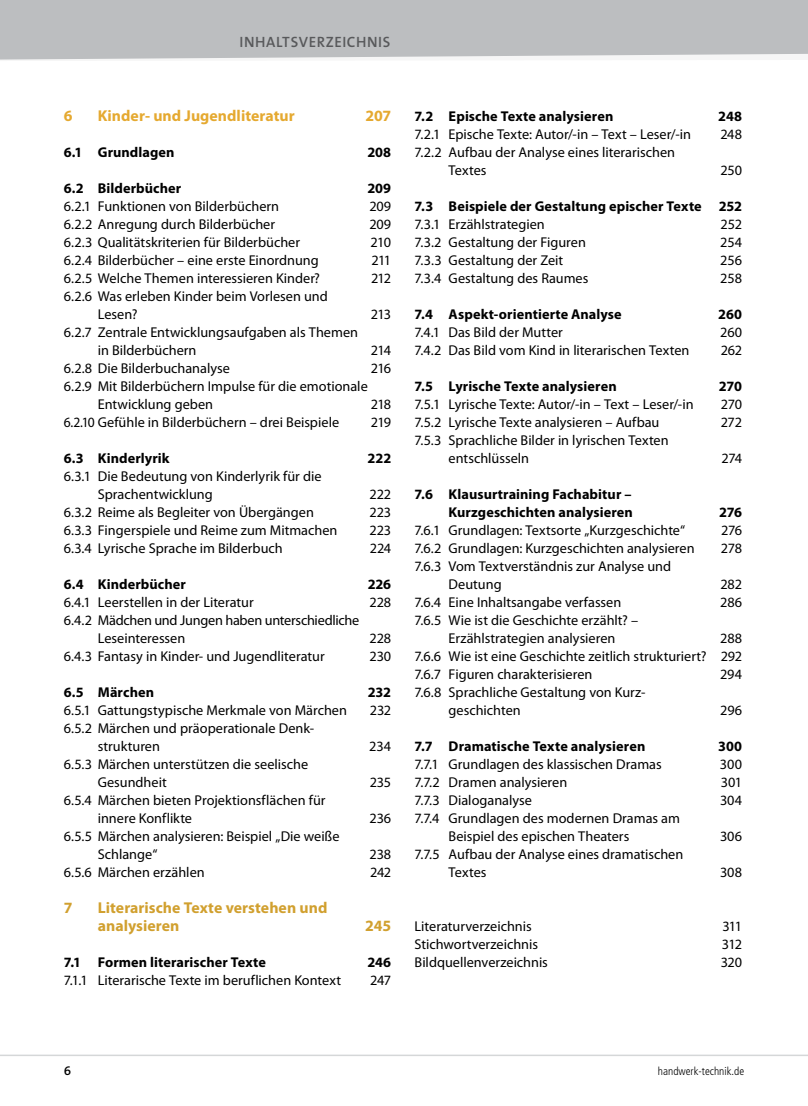
<style>
.page{position:relative;width:808px;height:1106px;background:#fff}
.page>*{position:absolute;margin:0;border:0;box-sizing:border-box;transform-origin:0 0}
.t1{font:700 15.75px/18px "Myriad Pro";color:#d1a02f}
.t2{font:700 15.75px "Myriad Pro";color:#e5a930}
.t3{font:600 15px "The Sans Os F";letter-spacing:.04em;color:#58595b}
.t4{font:14.25px/18px "Myriad Pro";color:#000}
.t5{font:700 14.25px/18px "Myriad Pro";letter-spacing:.005em;color:#000;text-align:right}
.t6{font:14.25px/18px "Myriad Pro";letter-spacing:-.02em;color:#000}
.t7{font:14.25px "Myriad Pro";color:#000;scale:.95 1}
.t8{font:600 12.75px "The Sans Os F";color:#000}
.t9{font:300 condensed 11.25px "Frutiger LT Std";color:#000}
</style>
<div class="page">
<div style="left:0;top:0;width:808px;height:60px;background:#bcbec0"></div>
<hr style="left:0;top:1054px;width:808px;height:2px;background:#d5d7d8">
<p class="t3" style="left:240px;top:33px;width:152px">INHALTSVERZEICHNIS</p>
<p class="t2" style="left:64px;top:107px;width:10px">6</p>
<p class="t2" style="left:98px;top:107px;width:198px">Kinder- und Jugendliteratur</p>
<p class="t2" style="left:365px;top:107px;width:27px">207</p>
<p class="t5" style="left:64px;top:143px;width:112px">6.1 Grundlagen</p>
<p class="t5" style="left:367px;top:143px;width:25px">208</p>
<p class="t5" style="left:64px;top:179px;width:119px">6.2 Bilderbücher</p>
<p class="t5" style="left:367px;top:179px;width:25px">209</p>
<p class="t4" style="left:64px;top:197px;width:217px">6.2.1 Funktionen von Bilderbüchern</p>
<p class="t4" style="left:369px;top:197px;width:23px">209</p>
<p class="t4" style="left:64px;top:215px;width:213px">6.2.2 Anregung durch Bilderbücher</p>
<p class="t4" style="left:369px;top:215px;width:23px">209</p>
<p class="t4" style="left:64px;top:233px;width:238px">6.2.3 Qualitätskriterien für Bilderbücher</p>
<p class="t4" style="left:371px;top:233px;width:22px">210</p>
<p class="t4" style="left:64px;top:251px;width:257px">6.2.4 Bilderbücher – eine erste Einordnung</p>
<p class="t4" style="left:371px;top:251px;width:21px">211</p>
<p class="t4" style="left:64px;top:269px;width:258px">6.2.5 Welche Themen interessieren Kinder?</p>
<p class="t4" style="left:371px;top:269px;width:22px">212</p>
<p class="t4" style="left:98px;top:287px;width:232px;text-indent:-34px">6.2.6 Was erleben Kinder beim Vorlesen und<br>Lesen?</p>
<p class="t4" style="left:371px;top:305px;width:22px">213</p>
<p class="t4" style="left:98px;top:323px;width:262px;text-indent:-34px">6.2.7 Zentrale Entwicklungsaufgaben als Themen in Bilderbüchern</p>
<p class="t4" style="left:371px;top:341px;width:22px">214</p>
<p class="t4" style="left:64px;top:359px;width:168px">6.2.8 Die Bilderbuchanalyse</p>
<p class="t4" style="left:371px;top:359px;width:22px">216</p>
<p class="t4" style="left:98px;top:377px;width:271px;text-indent:-34px">6.2.9 Mit Bilderbüchern Impulse für die emotionale<br>Entwicklung geben</p>
<p class="t4" style="left:371px;top:395px;width:22px">218</p>
<p class="t7" style="left:64px;top:414px;width:291px">6.2.10 Gefühle in Bilderbüchern – drei Beispiele</p>
<p class="t4" style="left:371px;top:413px;width:22px">219</p>
<p class="t5" style="left:64px;top:449px;width:107px">6.3 Kinderlyrik</p>
<p class="t5" style="left:368px;top:449px;width:25px">222</p>
<p class="t4" style="left:98px;top:467px;width:225px;text-indent:-34px">6.3.1 Die Bedeutung von Kinderlyrik für die<br>Sprachentwicklung</p>
<p class="t4" style="left:369px;top:485px;width:23px">222</p>
<p class="t4" style="left:64px;top:503px;width:252px">6.3.2 Reime als Begleiter von Übergängen</p>
<p class="t4" style="left:369px;top:503px;width:23px">223</p>
<p class="t4" style="left:64px;top:521px;width:275px">6.3.3 Fingerspiele und Reime zum Mitmachen</p>
<p class="t4" style="left:369px;top:521px;width:23px">223</p>
<p class="t4" style="left:64px;top:539px;width:220px">6.3.4 Lyrische Sprache im Bilderbuch</p>
<p class="t4" style="left:370px;top:539px;width:23px">224</p>
<p class="t5" style="left:64px;top:575px;width:124px">6.4 Kinderbücher</p>
<p class="t5" style="left:368px;top:575px;width:25px">226</p>
<p class="t4" style="left:64px;top:593px;width:191px">6.4.1 Leerstellen in der Literatur</p>
<p class="t4" style="left:369px;top:593px;width:23px">228</p>
<p class="t6" style="left:98px;top:611px;width:263px;text-indent:-34px">6.4.2 Mädchen und Jungen haben unterschiedliche<br>Leseinteressen</p>
<p class="t4" style="left:369px;top:629px;width:23px">228</p>
<p class="t4" style="left:64px;top:647px;width:262px">6.4.3 Fantasy in Kinder- und Jugendliteratur</p>
<p class="t4" style="left:369px;top:647px;width:23px">230</p>
<p class="t5" style="left:64px;top:683px;width:92px">6.5 Märchen</p>
<p class="t5" style="left:368px;top:683px;width:25px">232</p>
<p class="t4" style="left:64px;top:701px;width:285px">6.5.1 Gattungstypische Merkmale von Märchen</p>
<p class="t4" style="left:370px;top:701px;width:23px">232</p>
<p class="t4" style="left:98px;top:719px;width:218px;text-indent:-34px">6.5.2 Märchen und präoperationale Denk&shy;strukturen</p>
<p class="t4" style="left:369px;top:737px;width:23px">234</p>
<p class="t4" style="left:98px;top:755px;width:212px;text-indent:-34px">6.5.3 Märchen unterstützen die seelische<br>Gesundheit</p>
<p class="t4" style="left:98px;top:791px;width:229px;text-indent:-34px">6.5.4 Märchen bieten Projektionsflächen für innere Konflikte</p>
<p class="t4" style="left:98px;top:827px;width:243px;text-indent:-34px">6.5.5 Märchen analysieren: Beispiel „Die weiße<br>Schlange“</p>
<p class="t4" style="left:370px;top:773px;width:23px">235</p>
<p class="t4" style="left:369px;top:809px;width:23px">236</p>
<p class="t4" style="left:369px;top:845px;width:23px">238</p>
<p class="t4" style="left:64px;top:863px;width:142px">6.5.6 Märchen erzählen</p>
<p class="t4" style="left:370px;top:863px;width:23px">242</p>
<p class="t1" style="left:64px;top:899px;width:10px">7</p>
<p class="t1" style="left:98px;top:899px;width:231px">Literarische Texte verstehen und analysieren</p>
<p class="t1" style="left:365px;top:917px;width:27px">245</p>
<p class="t5" style="left:64px;top:953px;width:204px">7.1 Formen literarischer Texte</p>
<p class="t5" style="left:367px;top:953px;width:25px">246</p>
<p class="t4" style="left:64px;top:971px;width:279px">7.1.1 Literarische Texte im beruflichen Kontext</p>
<p class="t4" style="left:370px;top:971px;width:22px">247</p>
<p class="t5" style="left:415px;top:107px;width:200px">7.2 Epische Texte analysieren</p>
<p class="t5" style="left:718px;top:107px;width:25px">248</p>
<p class="t4" style="left:415px;top:125px;width:278px">7.2.1 Epische Texte: Autor/-in – Text – Leser/-in</p>
<p class="t4" style="left:720px;top:125px;width:23px">248</p>
<p class="t4" style="left:449px;top:143px;width:228px;text-indent:-34px">7.2.2 Aufbau der Analyse eines literarischen<br>Textes</p>
<p class="t4" style="left:720px;top:161px;width:23px">250</p>
<p class="t5" style="left:415px;top:197px;width:329px">7.3 Beispiele der Gestaltung epischer Texte 252</p>
<p class="t4" style="left:415px;top:215px;width:132px">7.3.1 Erzählstrategien</p>
<p class="t4" style="left:720px;top:215px;width:23px">252</p>
<p class="t4" style="left:415px;top:233px;width:173px">7.3.2 Gestaltung der Figuren</p>
<p class="t4" style="left:720px;top:233px;width:23px">254</p>
<p class="t4" style="left:415px;top:251px;width:150px">7.3.3 Gestaltung der Zeit</p>
<p class="t4" style="left:720px;top:251px;width:23px">256</p>
<p class="t4" style="left:415px;top:269px;width:175px">7.3.4 Gestaltung des Raumes</p>
<p class="t4" style="left:720px;top:269px;width:23px">258</p>
<p class="t5" style="left:415px;top:305px;width:209px">7.4 Aspekt-orientierte Analyse</p>
<p class="t5" style="left:718px;top:305px;width:25px">260</p>
<p class="t4" style="left:415px;top:323px;width:150px">7.4.1 Das Bild der Mutter</p>
<p class="t4" style="left:720px;top:323px;width:23px">260</p>
<p class="t4" style="left:415px;top:341px;width:276px">7.4.2 Das Bild vom Kind in literarischen Texten</p>
<p class="t4" style="left:721px;top:341px;width:23px">262</p>
<p class="t5" style="left:415px;top:377px;width:204px">7.5 Lyrische Texte analysieren</p>
<p class="t5" style="left:719px;top:377px;width:25px">270</p>
<p class="t4" style="left:415px;top:395px;width:280px">7.5.1 Lyrische Texte: Autor/-in – Text – Leser/-in</p>
<p class="t4" style="left:721px;top:395px;width:23px">270</p>
<p class="t4" style="left:415px;top:413px;width:246px">7.5.2 Lyrische Texte analysieren – Aufbau</p>
<p class="t4" style="left:721px;top:413px;width:23px">272</p>
<p class="t4" style="left:449px;top:431px;width:222px;text-indent:-34px">7.5.3 Sprachliche Bilder in lyrischen Texten entschlüsseln</p>
<p class="t4" style="left:721px;top:449px;width:22px">274</p>
<p class="t5" style="left:415px;top:485px;width:220px">7.6 Klausurtraining Fachabitur –<br>Kurzgeschichten analysieren</p>
<p class="t5" style="left:719px;top:503px;width:25px">276</p>
<p class="t4" style="left:415px;top:521px;width:272px">7.6.1 Grundlagen: Textsorte „Kurzgeschichte“</p>
<p class="t4" style="left:721px;top:521px;width:22px">276</p>
<p class="t4" style="left:415px;top:539px;width:281px">7.6.2 Grundlagen: Kurzgeschichten analysieren</p>
<p class="t4" style="left:721px;top:539px;width:23px">278</p>
<p class="t4" style="left:449px;top:557px;width:224px;text-indent:-34px">7.6.3 Vom Textverständnis zur Analyse und<br>Deutung</p>
<p class="t4" style="left:720px;top:575px;width:23px">282</p>
<p class="t4" style="left:415px;top:593px;width:208px">7.6.4 Eine Inhaltsangabe verfassen</p>
<p class="t4" style="left:720px;top:593px;width:23px">286</p>
<p class="t4" style="left:449px;top:611px;width:191px;text-indent:-34px">7.6.5 Wie ist die Geschichte erzählt? –<br>Erzählstrategien analysieren</p>
<p class="t4" style="left:415px;top:629px;width:329px;text-align:justify;text-indent:306px">288<br>7.6.6 Wie ist eine Geschichte zeitlich strukturiert? 292<br>7.6.7 Figuren charakterisieren</p>
<p class="t4" style="left:720px;top:665px;width:23px">294</p>
<p class="t4" style="left:449px;top:683px;width:198px;text-indent:-34px">7.6.8 Sprachliche Gestaltung von Kurz&shy;geschichten</p>
<p class="t4" style="left:720px;top:701px;width:23px">296</p>
<p class="t5" style="left:415px;top:737px;width:232px">7.7 Dramatische Texte analysieren</p>
<p class="t5" style="left:718px;top:737px;width:25px">300</p>
<p class="t4" style="left:415px;top:755px;width:249px">7.7.1 Grundlagen des klassischen Dramas</p>
<p class="t4" style="left:720px;top:755px;width:24px">300</p>
<p class="t4" style="left:415px;top:773px;width:154px">7.7.2 Dramen analysieren</p>
<p class="t4" style="left:721px;top:773px;width:23px">301</p>
<p class="t4" style="left:415px;top:791px;width:119px">7.7.3 Dialoganalyse</p>
<p class="t4" style="left:720px;top:791px;width:24px">304</p>
<p class="t4" style="left:449px;top:809px;width:233px;text-indent:-34px">7.7.4 Grundlagen des modernen Dramas am<br>Beispiel des epischen Theaters</p>
<p class="t4" style="left:720px;top:827px;width:24px">306</p>
<p class="t4" style="left:449px;top:845px;width:236px;text-indent:-34px">7.7.5 Aufbau der Analyse eines dramatischen<br>Textes</p>
<p class="t4" style="left:720px;top:863px;width:23px">308</p>
<p class="t4" style="left:415px;top:917px;width:119px">Literaturverzeichnis</p>
<p class="t4" style="left:722px;top:917px;width:21px">311</p>
<p class="t4" style="left:415px;top:935px;width:125px">Stichwortverzeichnis</p>
<p class="t4" style="left:722px;top:935px;width:22px">312</p>
<p class="t4" style="left:415px;top:953px;width:135px">Bildquellenverzeichnis</p>
<p class="t4" style="left:721px;top:953px;width:23px">320</p>
<p class="t8" style="left:64px;top:1062px;width:9px">6</p>
<p class="t9" style="left:658px;top:1064px;width:88px">handwerk-technik.de</p>
</div>
